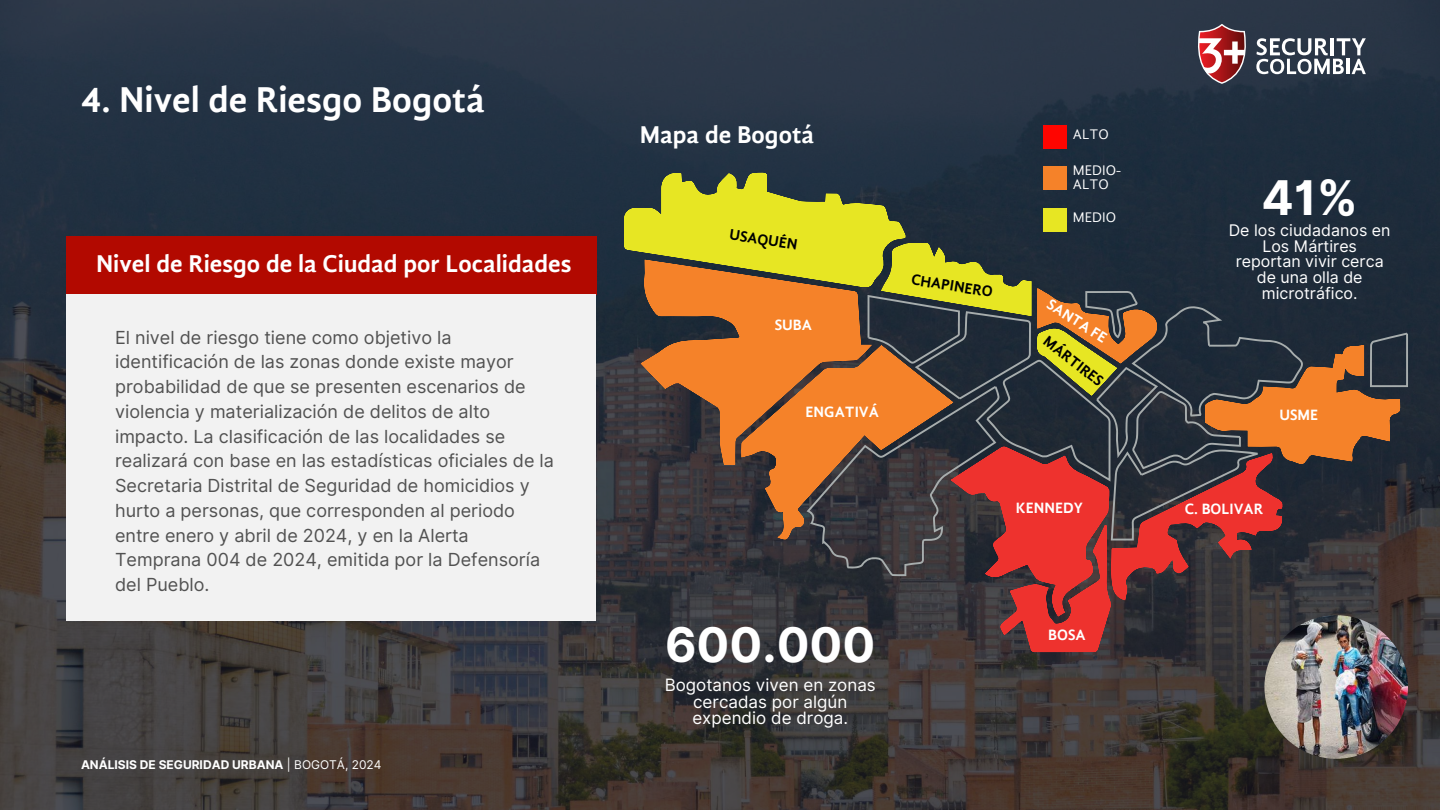
<style>
.page{position:relative;width:1440px;height:810px;background:#fff}
.page>*{position:absolute;margin:0;border:0;box-sizing:border-box;transform-origin:0 0}
.t1{font:700 47.8px "Inter";color:#fff}
.t2{font:700 37px "Gandhi Sans";color:#fff}
.t3{font:700 25px "Gandhi Sans";color:#fff}
.t4{font:18px/24.8px "Inter";color:#515151}
.t5{font:17px/16.5px "Inter";color:#fff;text-align:center}
.t6{font:16px/15.8px "Inter";color:#fff;text-align:center}
.t7{font:700 15.4px "Gandhi Sans";color:#fff}
.t8{font:700 15.4px "Gandhi Sans";color:#000}
.t9{font:14.3px/13.7px "Gandhi Sans";color:#fff}
.t10{font:700 12px "Inter";color:#fff}
.s1{font-weight:400}
</style>
<div class="page">
<img style="left:0;top:0;width:1440px;height:810px">
<svg style="left:624px;top:173px;width:493px;height:223px;fill:#213139"></svg>
<svg style="left:641px;top:260px;width:759px;height:280px"></svg>
<svg style="left:807px;top:291px;width:601px;height:285px"></svg>
<svg style="left:951px;top:446px;width:332px;height:206px"></svg>
<div style="left:1043px;top:125px;width:24px;height:24px;background:#ff0500"></div>
<div style="left:1043px;top:166px;width:24px;height:24px;background:#f58229"></div>
<div style="left:1043px;top:208px;width:24px;height:24px;background:#e7e623"></div>
<div style="left:66px;top:237px;width:531px;height:58px;background:#b20900"></div>
<div style="left:66px;top:295px;width:530px;height:326px;background:#f2f2f2"></div>
<img style="left:1264px;top:615px;width:144px;height:144px;border-radius:50%">
<svg style="left:1256px;top:38px;width:110px;height:36px"></svg>
<svg style="left:1198px;top:24px;width:49px;height:60px"></svg>
<h2 class="t2" style="left:81px;top:84px;width:406px">4. Nivel de Riesgo Bogotá</h2>
<h3 class="t3" style="left:96px;top:253px;width:477px">Nivel de Riesgo de la Ciudad por Localidades</h3>
<p class="t4" style="left:115px;top:325px;width:440px">El nivel de riesgo tiene como objetivo la identificación de las zonas donde existe mayor probabilidad de que se presenten escenarios de violencia y materialización de delitos de alto impacto. La clasificación de las localidades se realizará con base en las estadísticas oficiales de la Secretaria Distrital de Seguridad de homicidios y hurto a personas, que corresponden al periodo entre enero y abril de 2024, y en la Alerta Temprana 004 de 2024, emitida por la Defensoría del Pueblo.</p>
<p class="t10" style="left:81px;top:758px;width:302px">ANÁLISIS DE SEGURIDAD URBANA <span class="s1">| BOGOTÁ, 2024</span></p>
<h3 class="t3" style="left:640px;top:124px;width:176px">Mapa de Bogotá</h3>
<p class="t8" style="left:731px;top:228px;width:70px;rotate:9deg">USAQUÉN</p>
<p class="t7" style="left:775px;top:319px;width:39px">SUBA</p>
<p class="t7" style="left:806px;top:405px;width:75px">ENGATIVÁ</p>
<p class="t8" style="left:913px;top:273px;width:84px;rotate:9deg">CHAPINERO</p>
<p class="t9" style="left:1073px;top:129px;width:37px">ALTO</p>
<p class="t9" style="left:1073px;top:164px;width:50px">MEDIO-<br>ALTO</p>
<p class="t9" style="left:1073px;top:211px;width:45px">MEDIO</p>
<p class="t7" style="left:1052px;top:297px;width:69px;rotate:32deg">SANTA FE</p>
<p class="t8" style="left:1049px;top:334px;width:73px;rotate:38deg">MÁRTIRES</p>
<p class="t7" style="left:1016px;top:501px;width:68px">KENNEDY</p>
<h1 class="t1" style="left:665px;top:616px;width:212px">600.000</h1>
<p class="t5" style="left:665px;top:677px;width:213px">Bogotanos viven en zonas cercadas por algún expendio de droga.</p>
<p class="t7" style="left:1048px;top:629px;width:39px">BOSA</p>
<h1 class="t1" style="left:1262px;top:169px;width:98px">41%</h1>
<p class="t6" style="left:1229px;top:222px;width:163px">De los ciudadanos en<br>Los Mártires reportan vivir cerca de una olla de microtráfico.</p>
<p class="t7" style="left:1279px;top:409px;width:40px">USME</p>
<p class="t7" style="left:1185px;top:502px;width:80px">C. BOLIVAR</p>
</div>
